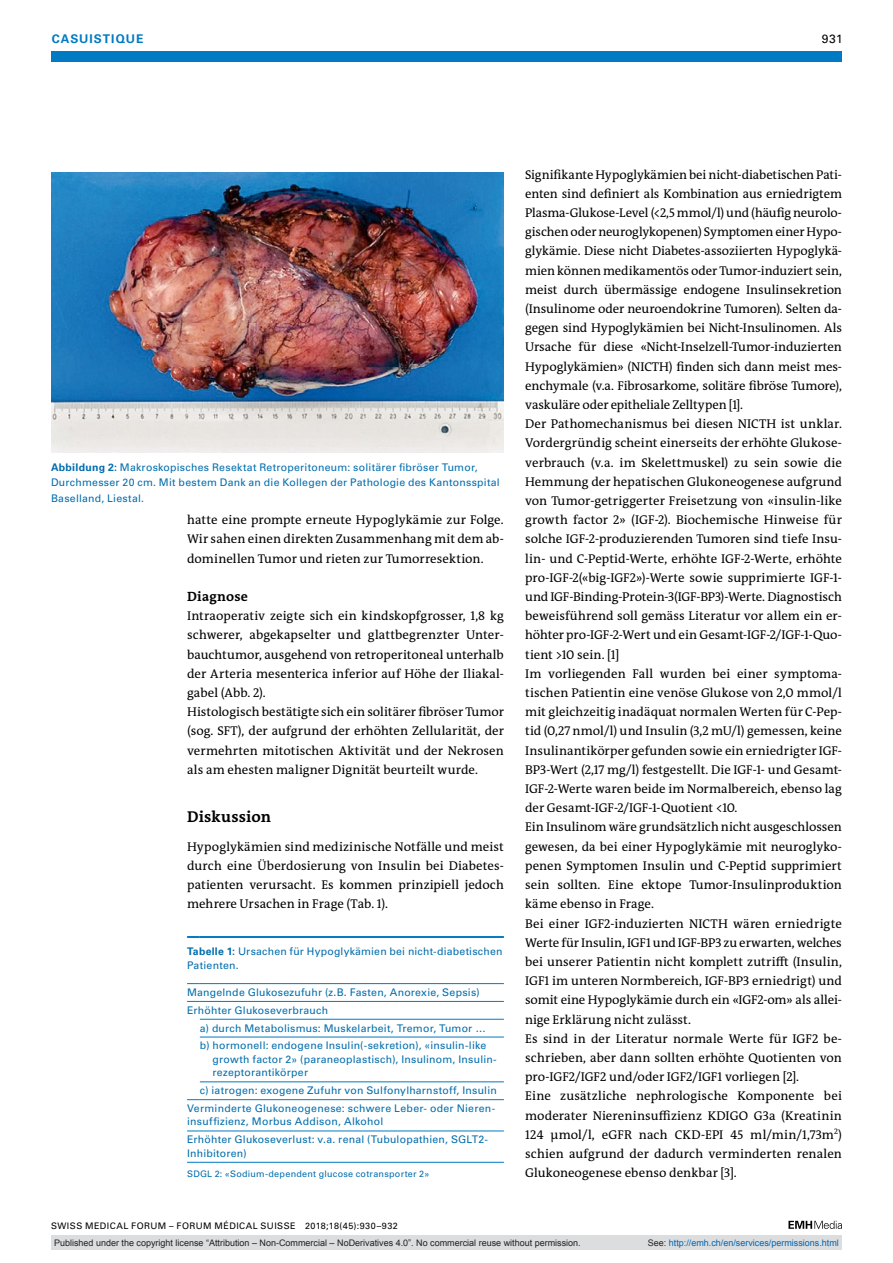
<style>
.page{position:relative;width:893px;height:1263px;background:#fff}
.page>*{position:absolute;margin:0;border:0;box-sizing:border-box;transform-origin:0 0}
.t1{font:700 15.75px "The Antiqua B W7";letter-spacing:.01em;color:#000}
.t2{font:700 13.5px "The Antiqua B W7";letter-spacing:.025em;color:#000}
.t3{font:12.75px/19.2px "The Antiqua B W5 Plain";color:#000;text-align:justify}
.t4{font:700 12px "Univers LT Std";color:#007ac2}
.t5{font:12px "Univers LT Std";color:#000}
.t6{font:10.5px/17.9px "Univers LT Std";letter-spacing:.02em;color:#006dad}
.t7{font:9px "Arial";color:#231f20}
.t8{font:9px "Univers LT Std";letter-spacing:.05em;color:#000}
.t9{font:9px "Arial";color:#0166b3}
.t10{font:9px "Univers LT Std";letter-spacing:.03em;color:#006dad}
.s1{font-weight:700}
.s2{color:#231f20}
</style>
<div class="page">
<div style="left:51px;top:51px;width:791px;height:11px;background:#007ac2"></div>
<svg style="left:788px;top:1221px;width:54px;height:8px"></svg>
<img style="left:51px;top:172px;width:453px;height:280px">
<hr style="left:200px;top:1081px;width:304px;height:1px;background:#007ac2">
<hr style="left:200px;top:1037px;width:304px;height:1px;background:#007ac2">
<svg style="left:187px;top:1001px;width:13px;height:1px"></svg>
<hr style="left:200px;top:1001px;width:304px;height:1px;background:#007ac2">
<hr style="left:200px;top:1019px;width:304px;height:1px;background:#007ac2">
<svg style="left:187px;top:936px;width:13px;height:2px"></svg>
<hr style="left:200px;top:936px;width:304px;height:2px;background:#007ac2">
<svg style="left:187px;top:983px;width:13px;height:1px"></svg>
<hr style="left:200px;top:983px;width:304px;height:1px;background:#007ac2">
<svg style="left:187px;top:1099px;width:13px;height:1px"></svg>
<hr style="left:200px;top:1099px;width:304px;height:1px;background:#007ac2">
<svg style="left:187px;top:1131px;width:13px;height:1px"></svg>
<hr style="left:200px;top:1131px;width:304px;height:1px;background:#007ac2">
<svg style="left:187px;top:1162px;width:13px;height:1px"></svg>
<hr style="left:200px;top:1162px;width:304px;height:1px;background:#007ac2">
<div style="left:51px;top:1235px;width:791px;height:15px;background:#dcdddf"></div>
<p class="t4" style="left:52px;top:31px;width:19px">CASUISTIQUE</p>
<p class="t5" style="left:822px;top:31px;width:22px">931</p>
<p class="t6" style="left:51px;top:459px;width:450px;line-height:15.8px"><span class="s1">ABBILDUNG 2:</span> Makroskopisches Resektat Retroperitoneum: solitärer fibröser Tumor,<br>Durchmesser 20 cm. Mit bestem Dank an die Kollegen der Pathologie des Kantonsspital<br>Baselland, Liestal.</p>
<p class="t3" style="left:187px;top:510px;width:318px">hatte eine prompte erneute Hypoglykämie zur Folge.<br>Wir sahen einen direkten Zusammenhang mit dem ab&shy;dominellen Tumor und rieten zur Tumorresektion.</p>
<p class="t2" style="left:187px;top:588px;width:62px">Diagnose</p>
<p class="t3" style="left:187px;top:606px;width:318px;text-align:left">Intraoperativ zeigte sich ein kindskopfgrosser, 1,8 kg schwerer, abgekapselter und glattbegrenzter Unter&shy;bauchtumor, ausgehend von retroperitoneal unterhalb der Arteria mesenterica inferior auf Höhe der Iliakal&shy;gabel (Abb. 2).<br>Histologisch bestätigte sich ein solitärer fibröser Tumor (sog. SFT), der aufgrund der erhöhten Zellularität, der vermehrten mitotischen Aktivität und der Nekrosen als am ehesten maligner Dignität beurteilt wurde.</p>
<p class="t1" style="left:187px;top:806px;width:86px">Diskussion</p>
<p class="t3" style="left:187px;top:837px;width:318px">Hypoglykämien sind medizinische Notfälle und meist durch eine Überdosierung von Insulin bei Diabetes&shy;patienten verursacht. Es kommen prinzipiell jedoch mehrere Ursachen in Frage (Tab. 1).</p>
<p class="t6" style="left:187px;top:945px;width:317px;line-height:13.5px"><span class="s1">TABELLE 1:</span> Ursachen für Hypoglykämien bei nicht-diabetischen<br>Patienten.</p>
<p class="t6" style="left:187px;top:983px;width:294px">Mangelnde Glukosezufuhr (z.B. Fasten, Anorexie, Sepsis)<br>Erhöhter Glukoseverbrauch</p>
<p class="t6" style="left:200px;top:1019px;width:288px">a) durch Metabolismus: Muskelarbeit, Tremor, Tumor … b) hormonell: endogene Insulin(-sekretion), «insulin-like</p>
<p class="t6" style="left:213px;top:1052px;width:286px;line-height:13.5px">growth factor 2» (paraneoplastisch), Insulinom, Insulin&shy;rezeptorantikörper</p>
<p class="t6" style="left:187px;top:1081px;width:311px;text-align:right">c) iatrogen: exogene Zufuhr von Sulfonylharnstoff, Insulin<br>Verminderte Glukoneogenese: schwere Leber- oder Nieren-</p>
<p class="t6" style="left:187px;top:1113px;width:302px">insuffizienz, Morbus Addison, Alkohol<br>Erhöhter Glukoseverlust: v.a. renal (Tubulopathien, SGLT2-</p>
<p class="t6" style="left:187px;top:1144px;width:61px">Inhibitoren)</p>
<p class="t10" style="left:187px;top:1169px;width:244px">SDGL 2: «Sodium-dependent glucose cotransporter 2»</p>
<p class="t8" style="left:51px;top:1220px;width:348px">SWISS MEDICAL FORUM – FORUM MÉDICAL SUISSE 2018;18(45):930–932</p>
<p class="t3" style="left:525px;top:165px;width:318px;text-align:left">Signifikante Hypoglykämien bei nicht-diabetischen Pati&shy;enten sind definiert als Kombination aus erniedrigtem Plasma-Glukose-Level (&lt;2,5 mmol/l) und (häufig neurolo&shy;gischen oder neuroglykopenen) Symptomen einer Hypo&shy;glykämie. Diese nicht Diabetes-assoziierten Hypoglykä&shy;mien können medikamentös oder Tumor-induziert sein, meist durch übermässige endogene Insulinsekretion (Insulinome oder neuroendokrine Tumoren). Selten da&shy;gegen sind Hypoglykämien bei Nicht-Insulinomen. Als Ursache für diese «Nicht-Inselzell-Tumor-induzierten Hypoglykämien» (NICTH) finden sich dann meist mes&shy;enchymale (v.a. Fibrosarkome, solitäre fibröse Tumore), vaskuläre oder epitheliale Zelltypen [1].<br>Der Pathomechanismus bei diesen NICTH ist unklar.<br>Vordergründig scheint einerseits der erhöhte Glukose&shy;verbrauch (v.a. im Skelettmuskel) zu sein sowie die Hemmung der hepatischen Glukoneogenese aufgrund von Tumor-getriggerter Freisetzung von «insulin-like growth factor 2» (IGF-2). Biochemische Hinweise für solche IGF-2-produzierenden Tumoren sind tiefe Insu&shy;lin- und C-Peptid-Werte, erhöhte IGF-2-Werte, erhöhte pro-IGF-2(«big-IGF2»)-Werte sowie supprimierte IGF-1- und IGF-Binding-Protein-3(IGF-BP3)-Werte. Diagnostisch beweisführend soll gemäss Literatur vor allem ein er&shy;höhter pro-IGF-2-Wert und ein Gesamt-IGF-2/IGF-1-Quo&shy;tient &gt;10 sein. [1]<br>Im vorliegenden Fall wurden bei einer symptoma&shy;tischen Patientin eine venöse Glukose von 2,0 mmol/l mit gleichzeitig inadäquat normalen Werten für C-Pep&shy;tid (0,27 nmol/l) und Insulin (3,2 mU/l) gemessen, keine Insulinantikörper gefunden sowie ein erniedrigter IGF-BP3-Wert (2,17 mg/l) festgestellt. Die IGF-1- und Gesamt-IGF-2-Werte waren beide im Normalbereich, ebenso lag der Gesamt-IGF-2/IGF-1-Quotient &lt;10.<br>Ein Insulinom wäre grundsätzlich nicht ausgeschlossen gewesen, da bei einer Hypoglykämie mit neuroglyko&shy;penen Symptomen Insulin und C-Peptid supprimiert sein sollten. Eine ektope Tumor-Insulinproduktion käme ebenso in Frage.<br>Bei einer IGF2-induzierten NICTH wären erniedrigte Werte für Insulin, IGF1 und IGF-BP3 zu erwarten, welches bei unserer Patientin nicht komplett zutrifft (Insulin, IGF1 im unteren Normbereich, IGF-BP3 erniedrigt) und somit eine Hypoglykämie durch ein «IGF2-om» als allei&shy;nige Erklärung nicht zulässt.<br>Es sind in der Literatur normale Werte für IGF2 be&shy;schrieben, aber dann sollten erhöhte Quotienten von pro-IGF2/IGF2 und/oder IGF2/IGF1 vorliegen [2].<br>Eine zusätzliche nephrologische Komponente bei moderater Niereninsuffizienz KDIGO G3a (Kreatinin 124 µmol/l, eGFR nach CKD-EPI 45 ml/min/1,73m<sup>2</sup>) schien aufgrund der dadurch verminderten renalen Glukoneogenese ebenso denkbar [3].</p>
<p class="t7" style="left:54px;top:1237px;width:528px">Published under the copyright license “Attribution – Non-Commercial – NoDerivatives 4.0”. No commercial reuse without permission.</p>
<p class="t9" style="left:648px;top:1237px;width:193px"><span class="s2">See:</span> http://emh.ch/en/services/permissions.html</p>
</div>
